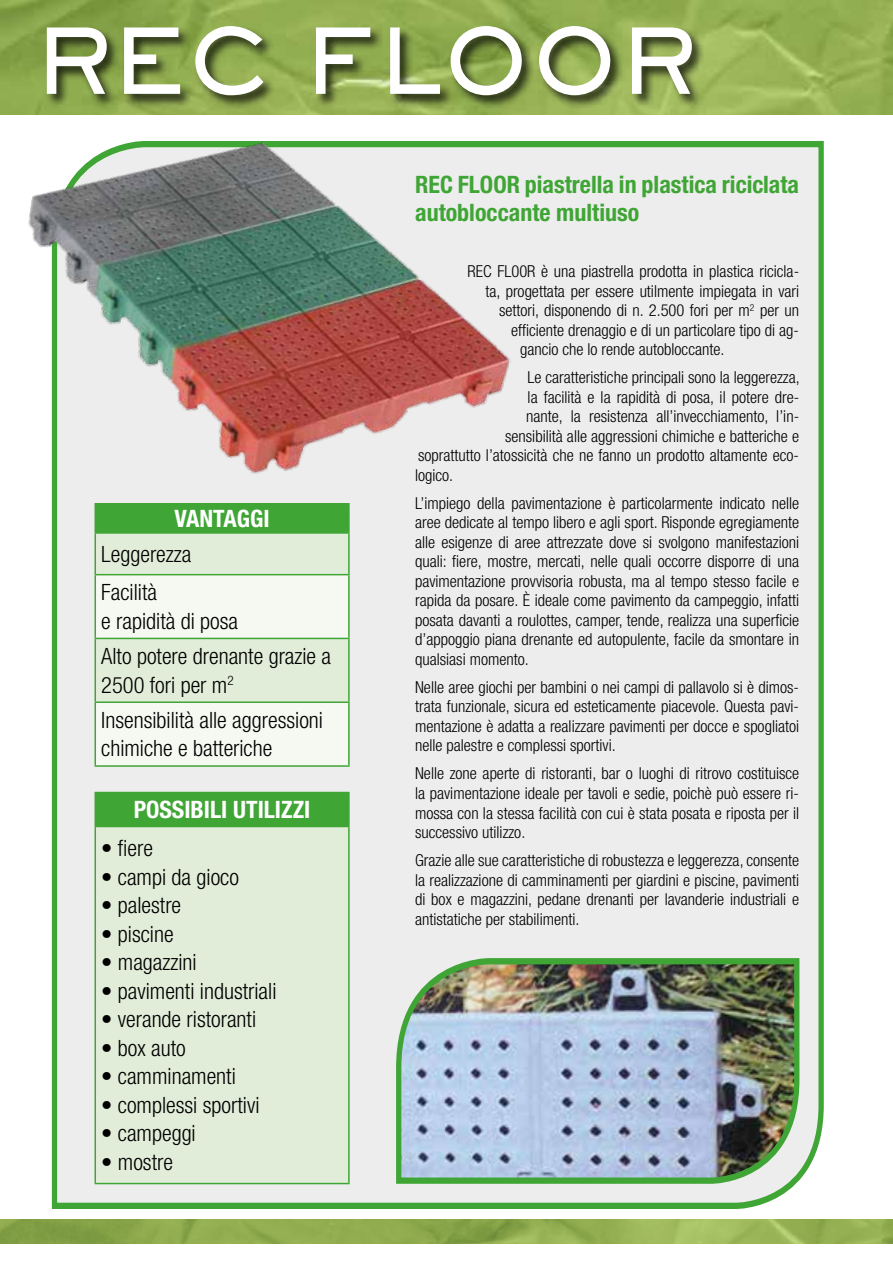
<style>
.page{position:relative;width:893px;height:1263px;background:#fff}
.page>*{position:absolute;margin:0;border:0;box-sizing:border-box;transform-origin:0 0}
.t1{font:88.5px "AT Sackers Heavy Gothic";color:#fff}
.t2{font:700 condensed 24px/28.8px "Helvetica Neue LT Std";color:#3fa535}
.t3{font:700 condensed 24px "Helvetica Neue LT Std";color:#fff}
.t4{font:300 condensed 22.5px/35.2px "Helvetica Neue LT Std";color:#000}
.t5{font:300 condensed 16.5px/19.5px "Helvetica Neue LT Std";color:#000;text-align:justify}
</style>
<div class="page">
<img style="left:0;top:0;width:893px;height:115px">
<img style="left:0;top:1219px;width:893px;height:25px">
<div style="left:44px;top:24px;width:662px;height:85px;background:#000;opacity:.75"></div>
<div style="left:51px;top:141px;width:773px;height:1068px;background:#ededed"></div>
<img style="left:0;top:102px;width:572px;height:412px">
<div style="left:96px;top:703px;width:252px;height:62px;background:#f5f9f2"></div>
<svg style="left:95px;top:505px;width:253px;height:196px"></svg>
<hr style="left:95px;top:503px;width:255px;height:2px;background:#3fa535">
<hr style="left:348px;top:505px;width:2px;height:27px;background:#3fa535">
<hr style="left:95px;top:534px;width:1px;height:40px;background:#3fa535">
<hr style="left:95px;top:532px;width:255px;height:2px;background:#3fa535">
<hr style="left:348px;top:534px;width:2px;height:40px;background:#3fa535">
<hr style="left:95px;top:575px;width:1px;height:63px;background:#3fa535">
<hr style="left:95px;top:574px;width:255px;height:1px;background:#3fa535">
<hr style="left:348px;top:575px;width:2px;height:63px;background:#3fa535">
<hr style="left:95px;top:639px;width:1px;height:62px;background:#3fa535">
<hr style="left:95px;top:638px;width:255px;height:1px;background:#3fa535">
<hr style="left:348px;top:639px;width:2px;height:62px;background:#3fa535">
<hr style="left:95px;top:703px;width:1px;height:62px;background:#3fa535">
<hr style="left:95px;top:701px;width:255px;height:2px;background:#3fa535">
<hr style="left:348px;top:703px;width:2px;height:62px;background:#3fa535">
<hr style="left:95px;top:765px;width:255px;height:2px;background:#3fa535">
<div style="left:95px;top:792px;width:254px;height:34px;background:#3fa535"></div>
<div style="left:95px;top:826px;width:254px;height:357px;background:#e2edd9"></div>
<hr style="left:95px;top:792px;width:255px;height:1px;background:#3fa535">
<hr style="left:348px;top:793px;width:2px;height:33px;background:#3fa535">
<hr style="left:95px;top:827px;width:1px;height:356px;background:#3fa535">
<hr style="left:95px;top:826px;width:255px;height:1px;background:#3fa535">
<hr style="left:348px;top:827px;width:2px;height:356px;background:#3fa535">
<hr style="left:95px;top:1183px;width:255px;height:1px;background:#3fa535">
<img style="left:393px;top:955px;width:409px;height:232px">
<h1 class="t1" style="left:34px;top:2px;width:665px">REC FLOOR</h1>
<h2 class="t3" style="left:175px;top:504px;width:97px">VANTAGGI</h2>
<h3 class="t4" style="left:101px;top:534px;width:91px;line-height:38.4px">Leggerezza<br>Facilità</h3>
<h3 class="t4" style="left:101px;top:603px;width:231px">e rapidità di posa<br>Alto potere drenante grazie a</h3>
<h3 class="t4" style="left:101px;top:667px;width:223px">2500 fori per m<sup>2<br></sup>Insensibilità alle aggressioni</h3>
<h3 class="t4" style="left:101px;top:731px;width:173px">chimiche e batteriche</h3>
<h2 class="t3" style="left:134px;top:795px;width:178px">POSSIBILI UTILIZZI</h2>
<h3 class="t4" style="left:101px;top:830px;width:53px">• fiere</h3>
<h3 class="t4" style="left:101px;top:859px;width:139px">• campi da gioco</h3>
<h3 class="t4" style="left:101px;top:887px;width:81px">• palestre</h3>
<h3 class="t4" style="left:101px;top:916px;width:74px">• piscine</h3>
<h3 class="t4" style="left:101px;top:944px;width:97px">• magazzini</h3>
<h3 class="t4" style="left:101px;top:973px;width:177px">• pavimenti industriali</h3>
<h3 class="t4" style="left:101px;top:1001px;width:156px">• verande ristoranti</h3>
<h3 class="t4" style="left:101px;top:1030px;width:86px">• box auto</h3>
<h3 class="t4" style="left:101px;top:1058px;width:136px">• camminamenti</h3>
<h3 class="t4" style="left:101px;top:1087px;width:160px">• complessi sportivi</h3>
<h3 class="t4" style="left:101px;top:1115px;width:96px">• campeggi</h3>
<h3 class="t4" style="left:101px;top:1144px;width:73px">• mostre</h3>
<h2 class="t2" style="left:415px;top:169px;width:385px">REC FLOOR piastrella in plastica riciclata autobloccante multiuso</h2>
<p class="t5" style="left:468px;top:262px;width:333px">REC FL00R è una piastrella prodotta in plastica ricicla-</p>
<p class="t5" style="left:486px;top:281px;width:315px">ta, progettata per essere utilmente impiegata in vari</p>
<p class="t5" style="left:499px;top:301px;width:301px">settori, disponendo di n. 2.500 fori per m<sup>2</sup> per un</p>
<p class="t5" style="left:511px;top:320px;width:289px">efficiente drenaggio e di un particolare tipo di ag-</p>
<p class="t5" style="left:520px;top:340px;width:206px">gancio che lo rende autobloccante.</p>
<p class="t5" style="left:528px;top:368px;width:274px">Le caratteristiche principali sono la leggerezza,</p>
<p class="t5" style="left:528px;top:387px;width:273px">la facilità e la rapidità di posa, il potere dre-</p>
<p class="t5" style="left:526px;top:407px;width:275px">nante, la resistenza all’invecchiamento, l’in-</p>
<p class="t5" style="left:505px;top:426px;width:295px">sensibilità alle aggressioni chimiche e batteriche e</p>
<p class="t5" style="left:418px;top:446px;width:382px">soprattutto l’atossicità che ne fanno un prodotto altamente eco-</p>
<p class="t5" style="left:415px;top:465px;width:40px">logico.</p>
<p class="t5" style="left:415px;top:493px;width:386px">L’impiego della pavimentazione è particolarmente indicato nelle aree dedicate al tempo libero e agli sport. Risponde egregiamente alle esigenze di aree attrezzate dove si svolgono manifestazioni quali: fiere, mostre, mercati, nelle quali occorre disporre di una pavimentazione provvisoria robusta, ma al tempo stesso facile e rapida da posare. È ideale come pavimento da campeggio, infatti posata davanti a roulottes, camper, tende, realizza una superficie d’appoggio piana drenante ed autopulente, facile da smontare in qualsiasi momento.</p>
<p class="t5" style="left:415px;top:677px;width:386px">Nelle aree giochi per bambini o nei campi di pallavolo si è dimos&shy;trata funzionale, sicura ed esteticamente piacevole. Questa pavi&shy;mentazione è adatta a realizzare pavimenti per docce e spogliatoi nelle palestre e complessi sportivi.</p>
<p class="t5" style="left:415px;top:764px;width:386px">Nelle zone aperte di ristoranti, bar o luoghi di ritrovo costituisce la pavimentazione ideale per tavoli e sedie, poichè può essere ri&shy;mossa con la stessa facilità con cui è stata posata e riposta per il successivo utilizzo.</p>
<p class="t5" style="left:415px;top:850px;width:386px">Grazie alle sue caratteristiche di robustezza e leggerezza, consente la realizzazione di camminamenti per giardini e piscine, pavimenti di box e magazzini, pedane drenanti per lavanderie industriali e antistatiche per stabilimenti.</p>
</div>
